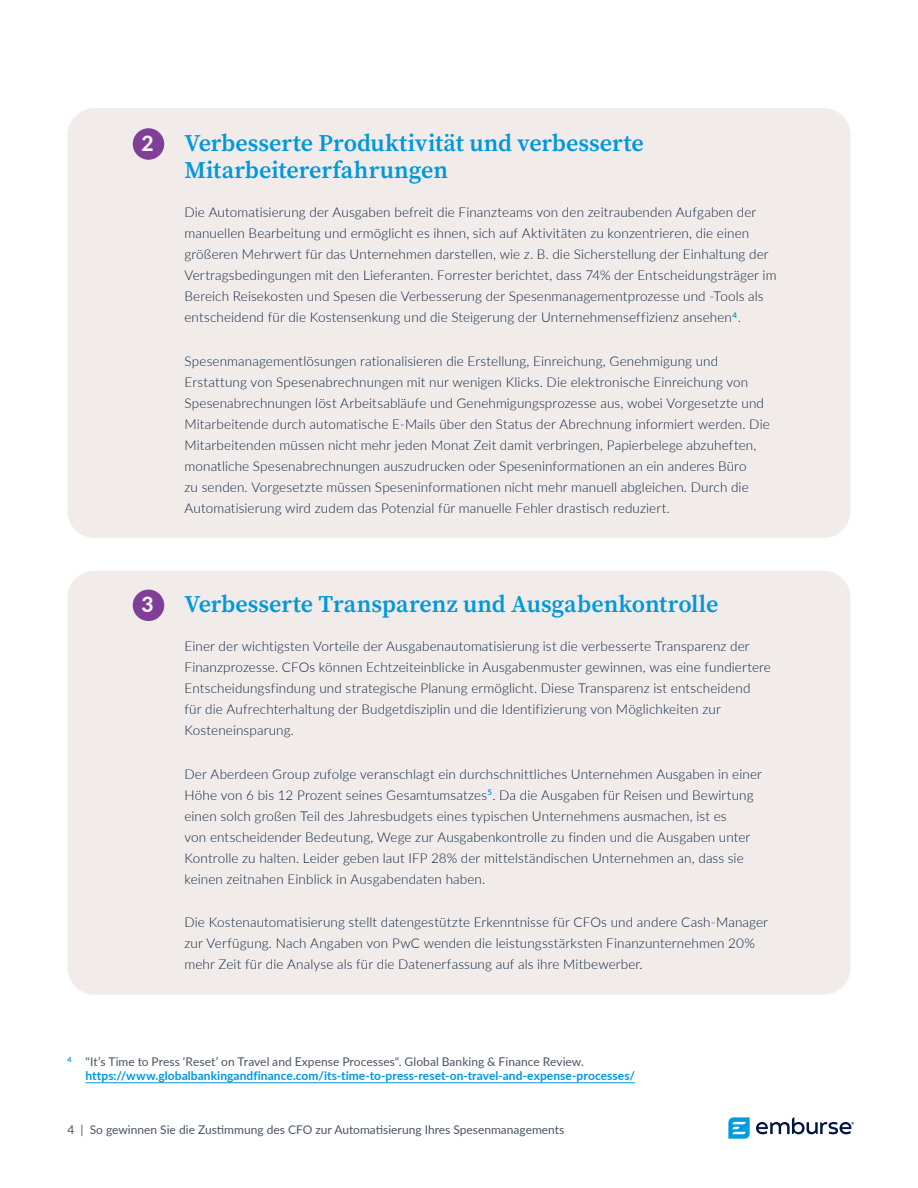
<style>
.page{position:relative;width:918px;height:1188px;background:#fff}
.page>*{position:absolute;margin:0;border:0;box-sizing:border-box;transform-origin:0 0}
.t1{font:600 24px/27px "Source Serif Pro";letter-spacing:-.005em;color:#0097dc}
.t2{font:800 21px "Lato";color:#f7f4f3}
.t3{font:300 13.5px/21px "Lato";letter-spacing:.01em;color:#0c2340}
.t4{font:700 12px/14.4px "Lato";letter-spacing:.005em;color:#0097dc}
.t5{font:12px "Lato";color:#4a5363}
.s1{font-weight:400;color:#4a5363}
</style>
<div class="page">
<div style="left:68px;top:108px;width:782px;height:430px;background:#f1ecea;border-radius:27px"></div>
<div style="left:68px;top:571px;width:782px;height:424px;background:#f1ecea;border-radius:27px"></div>
<svg style="left:728px;top:1117px;width:22px;height:22px"></svg>
<svg style="left:756px;top:1117px;width:98px;height:17px"></svg>
<div style="left:133px;top:128px;width:31px;height:32px;background:#7f3f98;border-radius:50%"></div>
<div style="left:133px;top:590px;width:31px;height:31px;background:#7f3f98;border-radius:50%"></div>
<hr style="left:86px;top:1082px;width:549px;height:1px;background:#0097dc">
<h2 class="t2" style="left:142px;top:128px;width:14px">2</h2>
<h1 class="t1" style="left:184px;top:129px;width:461px">Verbesserte Produktivität und verbesserte<br>Mitarbeitererfahrungen</h1>
<p class="t3" style="left:184px;top:201px;width:594px">Die Automatisierung der Ausgaben befreit die Finanzteams von den zeitraubenden Aufgaben der manuellen Bearbeitung und ermöglicht es ihnen, sich auf Aktivitäten zu konzentrieren, die einen größeren Mehrwert für das Unternehmen darstellen, wie z. B. die Sicherstellung der Einhaltung der Vertragsbedingungen mit den Lieferanten. Forrester berichtet, dass 74% der Entscheidungsträger im Bereich Reisekosten und Spesen die Verbesserung der Spesenmanagementprozesse und -Tools als entscheidend für die Kostensenkung und die Steigerung der Unternehmenseffizienz ansehen<sup>4</sup>.</p>
<p class="t3" style="left:185px;top:350px;width:587px">Spesenmanagementlösungen rationalisieren die Erstellung, Einreichung, Genehmigung und Erstattung von Spesenabrechnungen mit nur wenigen Klicks. Die elektronische Einreichung von Spesenabrechnungen löst Arbeitsabläufe und Genehmigungsprozesse aus, wobei Vorgesetzte und Mitarbeitende durch automatische E-Mails über den Status der Abrechnung informiert werden. Die Mitarbeitenden müssen nicht mehr jeden Monat Zeit damit verbringen, Papierbelege abzuheften, monatliche Spesenabrechnungen auszudrucken oder Speseninformationen an ein anderes Büro<br>zu senden. Vorgesetzte müssen Speseninformationen nicht mehr manuell abgleichen. Durch die Automatisierung wird zudem das Potenzial für manuelle Fehler drastisch reduziert.</p>
<h2 class="t2" style="left:142px;top:589px;width:14px">3</h2>
<h1 class="t1" style="left:184px;top:590px;width:535px">Verbesserte Transparenz und Ausgabenkontrolle</h1>
<p class="t3" style="left:184px;top:635px;width:588px">Einer der wichtigsten Vorteile der Ausgabenautomatisierung ist die verbesserte Transparenz der Finanzprozesse. CFOs können Echtzeiteinblicke in Ausgabenmuster gewinnen, was eine fundiertere Entscheidungsfindung und strategische Planung ermöglicht. Diese Transparenz ist entscheidend<br>für die Aufrechterhaltung der Budgetdisziplin und die Identifizierung von Möglichkeiten zur Kosteneinsparung.</p>
<p class="t3" style="left:184px;top:763px;width:579px">Der Aberdeen Group zufolge veranschlagt ein durchschnittliches Unternehmen Ausgaben in einer Höhe von 6 bis 12 Prozent seines Gesamtumsatzes<sup>5</sup>. Da die Ausgaben für Reisen und Bewirtung einen solch großen Teil des Jahresbudgets eines typischen Unternehmens ausmachen, ist es<br>von entscheidender Bedeutung, Wege zur Ausgabenkontrolle zu finden und die Ausgaben unter Kontrolle zu halten. Leider geben laut IFP 28% der mittelständischen Unternehmen an, dass sie keinen zeitnahen Einblick in Ausgabendaten haben.</p>
<p class="t3" style="left:185px;top:911px;width:585px">Die Kostenautomatisierung stellt datengestützte Erkenntnisse für CFOs und andere Cash-Manager zur Verfügung. Nach Angaben von PwC wenden die leistungsstärksten Finanzunternehmen 20% mehr Zeit für die Analyse als für die Datenerfassung auf als ihre Mitbewerber.</p>
<p class="t4" style="left:86px;top:1054px;width:551px;text-indent:-18px"><sup>4</sup> <span class="s1">"It’s Time to Press ‘Reset’ on Travel and Expense Processes". Global Banking &amp; Finance Review. </span>https://www.globalbankingandfinance.com/its-time-to-press-reset-on-travel-and-expense-processes/</p>
<p class="t5" style="left:68px;top:1121px;width:498px">4 | So gewinnen Sie die Zustimmung des CFO zur Automatisierung Ihres Spesenmanagements</p>
</div>
